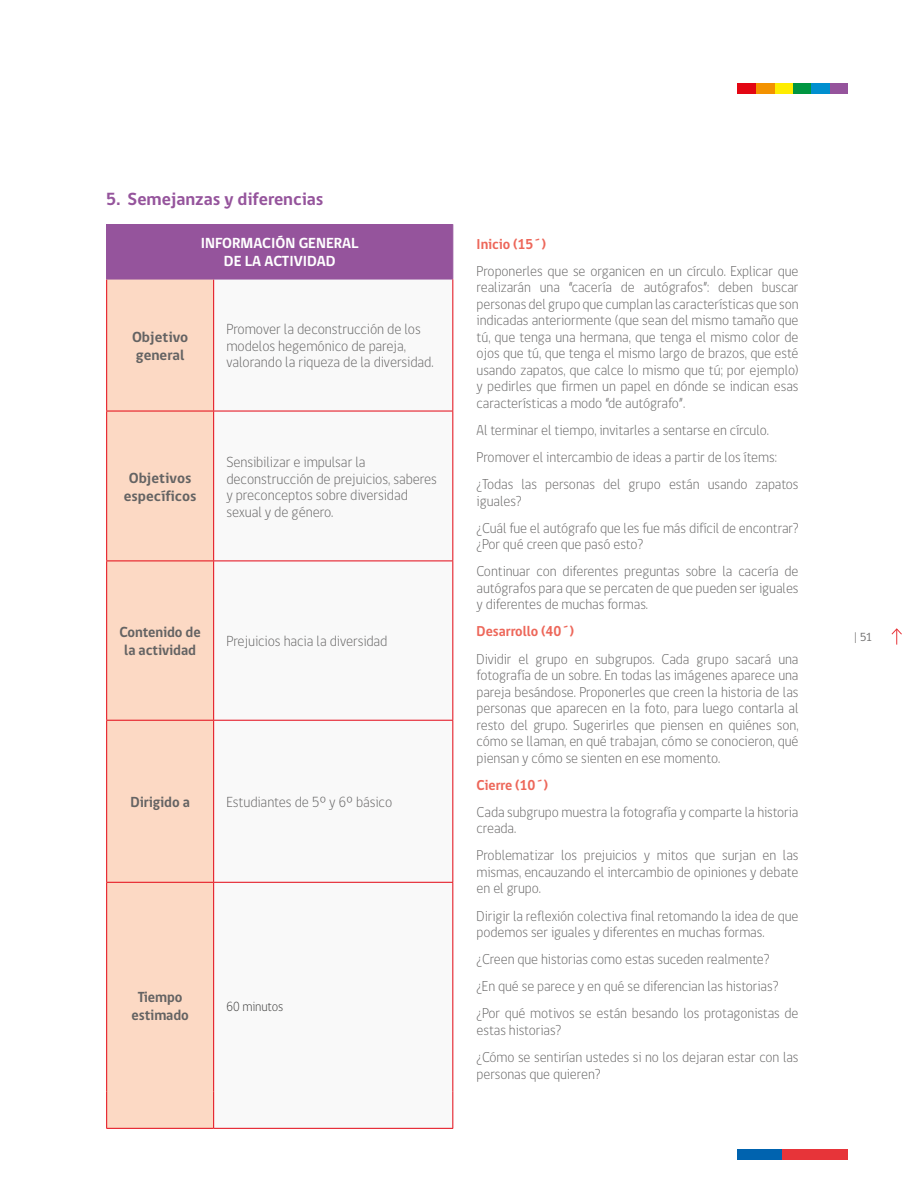
<style>
.page{position:relative;width:918px;height:1188px;background:#fff}
.page>*{position:absolute;margin:0;border:0;box-sizing:border-box;transform-origin:0 0}
.subnumero{font:700 18px "gob CL";color:#95549c}
.texto{font:300 15px/16.5px "gob CL";letter-spacing:-.005em;color:#646363;scale:.95 1}
.texto-2{font:700 15px/18px "gob CL";letter-spacing:-.005em;color:#646363;text-align:center;scale:.95 1}
.texto-3{font:700 15px/18px "gob CL";letter-spacing:-.005em;color:#646363}
.texto-4{font:700 15px "gob CL";color:#fff}
.texto-5{font:300 14.7px/16.5px "gob CL";letter-spacing:-.005em;color:#646363;scale:.95 1}
.texto-6{font:700 14.7px "gob CL";letter-spacing:-.005em;color:#ed675a;scale:.95 1}
.texto-7{font:300 13.5px "gob CL";letter-spacing:-.005em;color:#3c3c3b;scale:.95 1}
.t1{font:12px "gob CL";color:#706f6f}
</style>
<div class="page">
<div style="left:737px;top:1150px;width:46px;height:10px;background:#0063af"></div>
<div style="left:783px;top:1150px;width:65px;height:10px;background:#e73439"></div>
<div style="left:774px;top:84px;width:19px;height:10px;background:#ffed00"></div>
<div style="left:756px;top:84px;width:18px;height:10px;background:#f39200"></div>
<div style="left:737px;top:84px;width:19px;height:10px;background:#e30613"></div>
<div style="left:830px;top:84px;width:18px;height:10px;background:#95549c"></div>
<div style="left:793px;top:84px;width:18px;height:10px;background:#009641"></div>
<div style="left:811px;top:84px;width:19px;height:10px;background:#008fcf"></div>
<svg style="left:891px;top:628px;width:11px;height:17px"></svg>
<div style="left:107px;top:224px;width:346px;height:55px;background:#95549c"></div>
<svg style="left:453px;top:224px;width:1px;height:904px"></svg>
<div style="left:107px;top:280px;width:106px;height:848px;background:#fcd9c4"></div>
<svg style="left:214px;top:280px;width:238px;height:848px"></svg>
<hr style="left:213px;top:279px;width:1px;height:132px;background:#e30613">
<hr style="left:106px;top:411px;width:108px;height:1px;background:#e30613">
<hr style="left:214px;top:411px;width:239px;height:1px;background:#e30613">
<hr style="left:213px;top:411px;width:1px;height:150px;background:#e30613">
<hr style="left:106px;top:561px;width:108px;height:1px;background:#e30613">
<hr style="left:214px;top:561px;width:239px;height:1px;background:#e30613">
<hr style="left:213px;top:561px;width:1px;height:159px;background:#e30613">
<hr style="left:106px;top:720px;width:108px;height:1px;background:#e30613">
<hr style="left:214px;top:720px;width:239px;height:1px;background:#e30613">
<hr style="left:213px;top:721px;width:1px;height:161px;background:#e30613">
<hr style="left:106px;top:882px;width:108px;height:1px;background:#e30613">
<hr style="left:214px;top:882px;width:239px;height:1px;background:#e30613">
<hr style="left:213px;top:883px;width:1px;height:208px;background:#e30613">
<hr style="left:213px;top:1091px;width:1px;height:37px;background:#e30613">
<hr style="left:106px;top:279px;width:1px;height:132px;background:#e30613">
<hr style="left:106px;top:411px;width:1px;height:150px;background:#e30613">
<hr style="left:106px;top:561px;width:1px;height:159px;background:#e30613">
<hr style="left:106px;top:721px;width:1px;height:161px;background:#e30613">
<hr style="left:106px;top:883px;width:1px;height:208px;background:#e30613">
<hr style="left:106px;top:1091px;width:1px;height:37px;background:#e30613">
<hr style="left:106px;top:224px;width:1px;height:55px;background:#95549c">
<hr style="left:106px;top:279px;width:108px;height:1px;background:#95549c">
<hr style="left:214px;top:279px;width:239px;height:1px;background:#95549c">
<hr style="left:452px;top:279px;width:1px;height:132px;background:#e30613">
<hr style="left:452px;top:411px;width:1px;height:150px;background:#e30613">
<hr style="left:452px;top:561px;width:1px;height:159px;background:#e30613">
<hr style="left:452px;top:721px;width:1px;height:161px;background:#e30613">
<hr style="left:452px;top:883px;width:1px;height:208px;background:#e30613">
<hr style="left:452px;top:1091px;width:1px;height:37px;background:#e30613">
<hr style="left:106px;top:1128px;width:108px;height:1px;background:#e30613">
<hr style="left:214px;top:1128px;width:239px;height:1px;background:#e30613">
<p class="subnumero" style="left:106px;top:187px;width:219px">5. Semejanzas y diferencias</p>
<p class="texto-4" style="left:201px;top:233px;width:159px">INFORMACIÓN GENERAL</p>
<p class="texto-4" style="left:224px;top:251px;width:113px">DE LA ACTIVIDAD</p>
<p class="texto-3" style="left:132px;top:328px;width:58px">Objetivo general</p>
<p class="texto" style="left:226px;top:322px;width:220px">Promover la deconstrucción de los modelos hegemónico de pareja, valorando la riqueza de la diversidad.</p>
<p class="texto-3" style="left:124px;top:469px;width:74px;text-align:center">Objetivos específicos</p>
<p class="texto" style="left:226px;top:454px;width:223px">Sensibilizar e impulsar la deconstrucción de prejuicios, saberes y preconceptos sobre diversidad sexual y de género.</p>
<p class="texto-2" style="left:120px;top:624px;width:87px">Contenido de la actividad</p>
<p class="texto" style="left:226px;top:634px;width:171px">Prejuicios hacia la diversidad</p>
<p class="texto-2" style="left:130px;top:793px;width:64px">Dirigido a</p>
<p class="texto" style="left:226px;top:794px;width:176px">Estudiantes de 5º y 6º básico</p>
<p class="texto-2" style="left:131px;top:988px;width:62px">Tiempo estimado</p>
<p class="texto-7" style="left:226px;top:997px;width:62px">60 minutos</p>
<p class="texto-6" style="left:477px;top:234px;width:75px">Inicio (15´)</p>
<p class="texto-5" style="left:477px;top:263px;width:340px;text-align:justify">Proponerles que se organicen en un círculo. Explicar que realizarán una “cacería de autógrafos”: deben buscar personas del grupo que cumplan las características que son indicadas anteriormente (que sean del mismo tamaño que tú, que tenga una hermana, que tenga el mismo color de ojos que tú, que tenga el mismo largo de brazos, que esté usando zapatos, que calce lo mismo que tú; por ejemplo) y pedirles que firmen un papel en dónde se indican esas características a modo “de autógrafo”.</p>
<p class="texto-5" style="left:477px;top:422px;width:309px">Al terminar el tiempo, invitarles a sentarse en círculo.</p>
<p class="texto-5" style="left:477px;top:449px;width:318px">Promover el intercambio de ideas a partir de los ítems:</p>
<p class="texto-5" style="left:477px;top:476px;width:340px">¿Todas las personas del grupo están usando zapatos iguales?</p>
<p class="texto-5" style="left:477px;top:520px;width:340px">¿Cuál fue el autógrafo que les fue más difícil de encontrar? ¿Por qué creen que pasó esto?</p>
<p class="texto-5" style="left:477px;top:564px;width:340px;text-align:justify">Continuar con diferentes preguntas sobre la cacería de autógrafos para que se percaten de que pueden ser iguales y diferentes de muchas formas.</p>
<p class="texto-6" style="left:477px;top:621px;width:104px">Desarrollo (40´)</p>
<p class="texto-5" style="left:477px;top:651px;width:340px;text-align:justify">Dividir el grupo en subgrupos. Cada grupo sacará una fotografía de un sobre. En todas las imágenes aparece una pareja besándose. Proponerles que creen la historia de las personas que aparecen en la foto, para luego contarla al resto del grupo. Sugerirles que piensen en quiénes son, cómo se llaman, en qué trabajan, cómo se conocieron, qué piensan y cómo se sienten en ese momento.</p>
<p class="texto-6" style="left:477px;top:775px;width:77px">Cierre (10´)</p>
<p class="texto-5" style="left:477px;top:804px;width:340px">Cada subgrupo muestra la fotografía y comparte la historia creada.</p>
<p class="texto-5" style="left:477px;top:848px;width:340px;text-align:justify">Problematizar los prejuicios y mitos que surjan en las mismas, encauzando el intercambio de opiniones y debate en el grupo.</p>
<p class="texto-5" style="left:477px;top:908px;width:340px">Dirigir la reflexión colectiva final retomando la idea de que podemos ser iguales y diferentes en muchas formas.</p>
<p class="texto-5" style="left:477px;top:951px;width:310px">¿Creen que historias como estas suceden realmente?</p>
<p class="texto-5" style="left:477px;top:979px;width:319px">¿En qué se parece y en qué se diferencian las historias?</p>
<p class="texto-5" style="left:477px;top:1006px;width:340px">¿Por qué motivos se están besando los protagonistas de estas historias?</p>
<p class="texto-5" style="left:477px;top:1049px;width:340px">¿Cómo se sentirían ustedes si no los dejaran estar con las personas que quieren?</p>
<p class="t1" style="left:854px;top:629px;width:20px">| 51</p>
</div>
